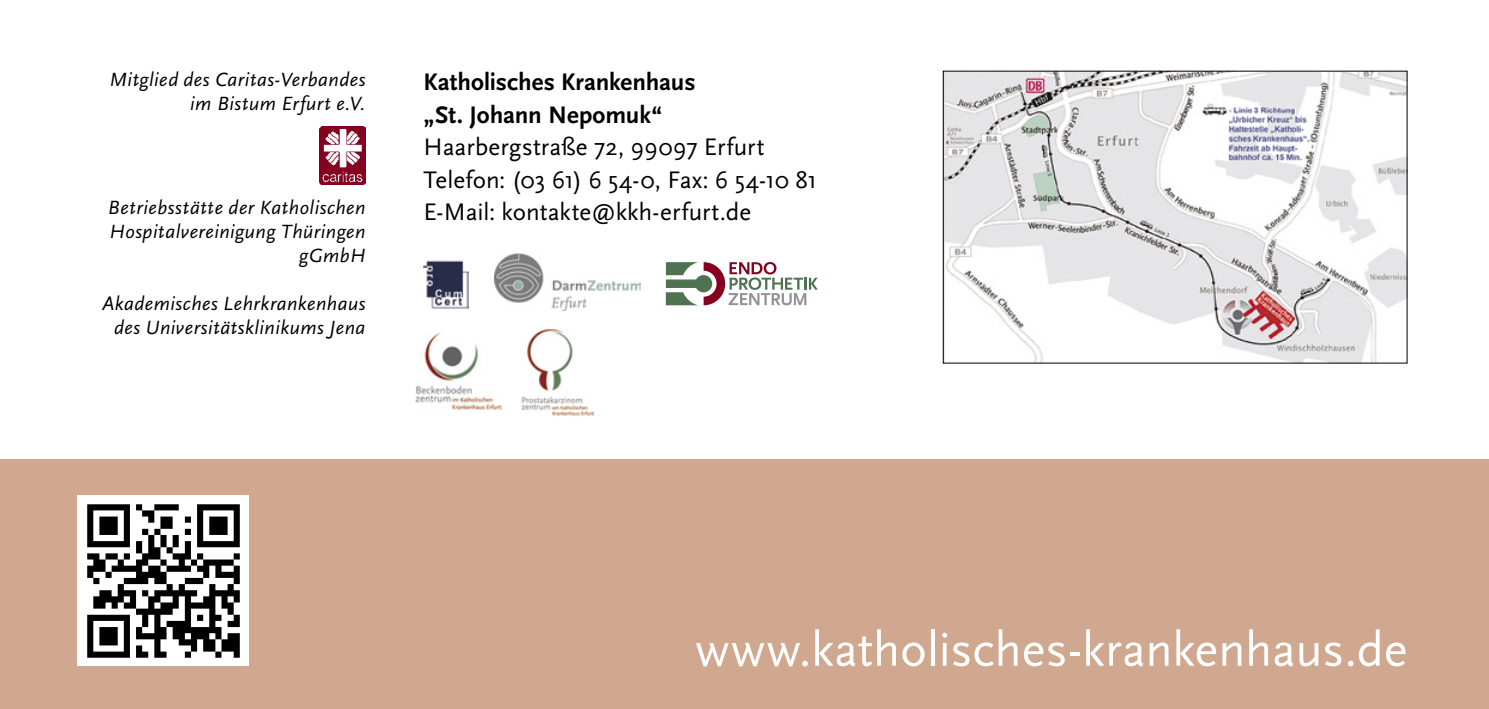
<style>
.page{position:relative;width:1489px;height:709px;background:#fff}
.page>*{position:absolute;margin:0;border:0;box-sizing:border-box;transform-origin:0 0}
.t1{font:50px "Scala Sans";color:#fff}
.t2{font:25px/32.5px "Scala Sans";letter-spacing:.005em;color:#000}
.t3{font:700 25px/32.5px "Scala Sans";letter-spacing:-.005em;color:#000}
.t4{font:italic 20px/24px "Scala Sans";letter-spacing:.025em;color:#000;text-align:right}
</style>
<div class="page">
<div style="left:0;top:459px;width:1488px;height:250px;background:#cfa88f"></div>
<img style="left:494px;top:253px;width:146px;height:58px">
<img style="left:319px;top:126px;width:47px;height:58px">
<img style="left:423px;top:260px;width:45px;height:49px">
<img style="left:945px;top:73px;width:460px;height:288px">
<img style="left:415px;top:332px;width:87px;height:77px">
<img style="left:521px;top:329px;width:73px;height:87px">
<img style="left:78px;top:495px;width:170px;height:170px">
<svg style="left:665px;top:262px;width:152px;height:43px"></svg>
<p class="t4" style="left:110px;top:68px;width:257px">Mitglied des Caritas-Verbandes im Bistum Erfurt e.V.</p>
<p class="t4" style="left:108px;top:195px;width:259px">Betriebsstätte der Katholischen<br>Hospitalvereinigung Thüringen gGmbH</p>
<p class="t4" style="left:102px;top:291px;width:265px;text-align:center">Akademisches Lehrkrankenhaus des Universitätsklinikums Jena</p>
<p class="t3" style="left:423px;top:66px;width:273px">Katholisches Krankenhaus „St. Johann Nepomuk“</p>
<p class="t2" style="left:423px;top:131px;width:395px">Haarbergstraße 72, 99097 Erfurt<br>Telefon: (03 61) 6 54-0, Fax: 6 54-10 81<br>E-Mail: kontakte@kkh-erfurt.de</p>
<h1 class="t1" style="left:695px;top:622px;width:713px">www.katholisches-krankenhaus.de</h1>
</div>
